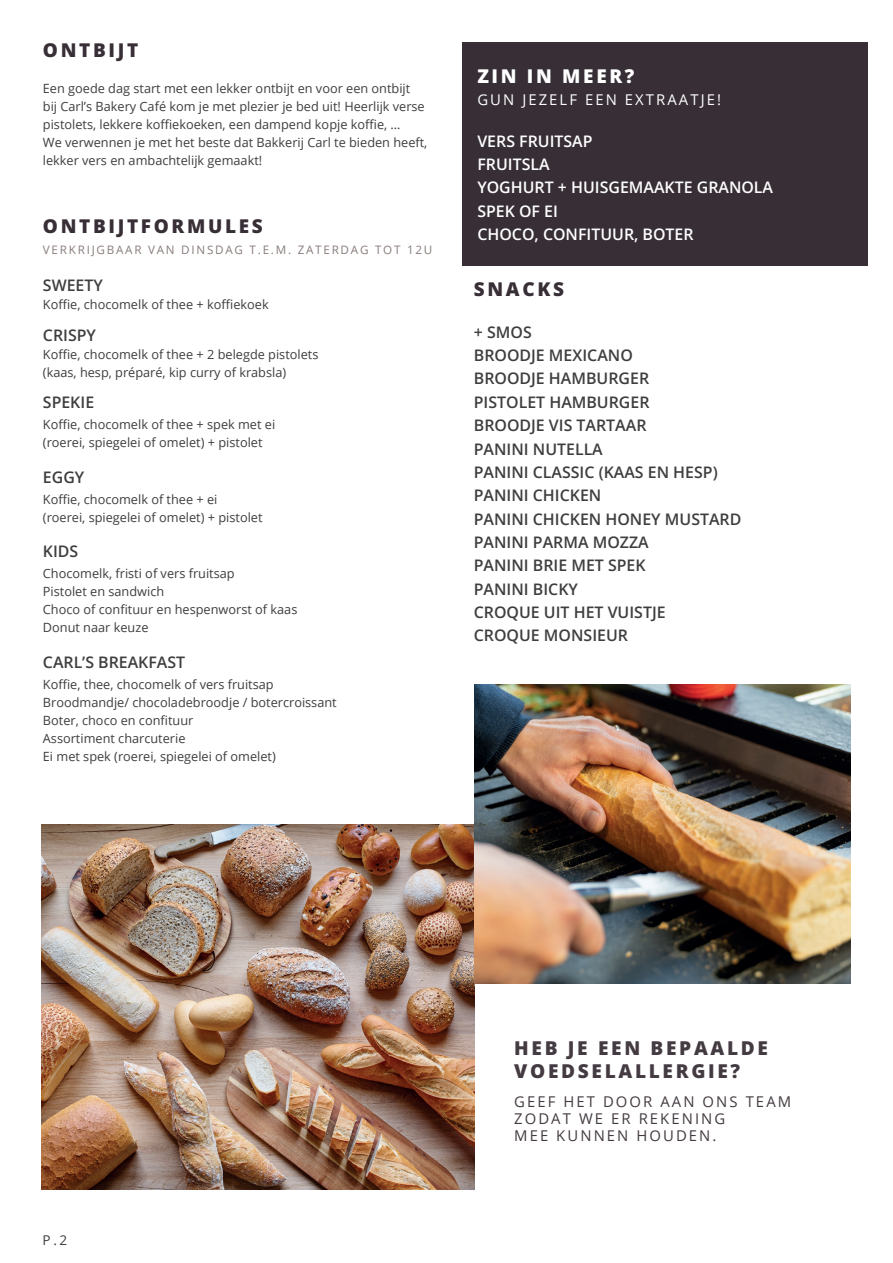
<style>
.page{position:relative;width:893px;height:1263px;background:#fff}
.page>*{position:absolute;margin:0;border:0;box-sizing:border-box;transform-origin:0 0}
.t1{font:800 19.05px/23.4px "Open Sans";letter-spacing:.14em;color:#443b42}
.t2{font:800 19.05px "Open Sans";letter-spacing:.14em;color:#372e36}
.t3{font:800 19.05px "Open Sans";letter-spacing:.14em;color:#fff}
.t4{font:600 15.9px/23.4px "Open Sans";color:#3e3e3f}
.t5{font:600 15.9px/23.4px "Open Sans";color:#fff}
.t6{font:14.85px/17px "Open Sans";letter-spacing:.14em;color:#443b42}
.t7{font:14.85px "Open Sans";letter-spacing:.14em;color:#fff}
.t8{font:13.5px "Open Sans";color:#3e3e3f}
.t9{font:12.75px/18px "Open Sans";color:#3e3e3f}
.t10{font:11.7px "Open Sans";letter-spacing:.15em;color:#887c7a}
</style>
<div class="page">
<div style="left:462px;top:43px;width:406px;height:223px;background:#372e36"></div>
<img style="left:41px;top:824px;width:434px;height:365px">
<img style="left:475px;top:685px;width:375px;height:298px">
<h1 class="t2" style="left:43px;top:36px;width:97px">ONTBIJT</h1>
<p class="t9" style="left:43px;top:79px;width:386px">Een goede dag start met een lekker ontbijt en voor een ontbijt bij Carl’s Bakery Café kom je met plezier je bed uit! Heerlijk verse pistolets, lekkere koffiekoeken, een dampend kopje koffie, …<br>We verwennen je met het beste dat Bakkerij Carl te bieden heeft, lekker vers en ambachtelijk gemaakt!</p>
<h1 class="t2" style="left:43px;top:211px;width:221px">ONTBIJTFORMULES</h1>
<p class="t10" style="left:43px;top:242px;width:391px">VERKRIJGBAAR VAN DINSDAG T.E.M. ZATERDAG TOT 12U</p>
<p class="t4" style="left:43px;top:273px;width:61px">SWEETY</p>
<p class="t9" style="left:43px;top:295px;width:227px">Koffie, chocomelk of thee + koffiekoek</p>
<p class="t4" style="left:43px;top:323px;width:55px">CRISPY</p>
<p class="t9" style="left:43px;top:345px;width:277px">Koffie, chocomelk of thee + 2 belegde pistolets (kaas, hesp, préparé, kip curry of krabsla)</p>
<p class="t4" style="left:43px;top:391px;width:53px">SPEKIE</p>
<p class="t9" style="left:43px;top:415px;width:234px">Koffie, chocomelk of thee + spek met ei (roerei, spiegelei of omelet) + pistolet</p>
<p class="t4" style="left:43px;top:465px;width:43px">EGGY</p>
<p class="t9" style="left:43px;top:490px;width:221px">Koffie, chocomelk of thee + ei (roerei, spiegelei of omelet) + pistolet</p>
<p class="t4" style="left:43px;top:539px;width:37px">KIDS</p>
<p class="t9" style="left:43px;top:564px;width:256px">Chocomelk, fristi of vers fruitsap<br>Pistolet en sandwich<br>Choco of confituur en hespenworst of kaas<br>Donut naar keuze</p>
<p class="t4" style="left:43px;top:650px;width:144px">CARL’S BREAKFAST</p>
<p class="t9" style="left:43px;top:675px;width:295px">Koffie, thee, chocomelk of vers fruitsap Broodmandje/ chocoladebroodje / botercroissant Boter, choco en confituur<br>Assortiment charcuterie<br>Ei met spek (roerei, spiegelei of omelet)</p>
<h1 class="t3" style="left:477px;top:62px;width:159px">ZIN IN MEER?</h1>
<p class="t7" style="left:477px;top:90px;width:245px">GUN JEZELF EEN EXTRAATJE!</p>
<p class="t5" style="left:477px;top:129px;width:297px">VERS FRUITSAP<br>FRUITSLA<br>YOGHURT + HUISGEMAAKTE GRANOLA<br>SPEK OF EI<br>CHOCO, CONFITUUR, BOTER</p>
<h1 class="t2" style="left:474px;top:275px;width:92px">SNACKS</h1>
<p class="t4" style="left:474px;top:320px;width:269px">+ SMOS<br>BROODJE MEXICANO<br>BROODJE HAMBURGER<br>PISTOLET HAMBURGER<br>BROODJE VIS TARTAAR<br>PANINI NUTELLA<br>PANINI CLASSIC (KAAS EN HESP)<br>PANINI CHICKEN<br>PANINI CHICKEN HONEY MUSTARD<br>PANINI PARMA MOZZA<br>PANINI BRIE MET SPEK<br>PANINI BICKY<br>CROQUE UIT HET VUISTJE<br>CROQUE MONSIEUR</p>
<p class="t8" style="left:43px;top:1231px;width:26px">P.2</p>
<h1 class="t1" style="left:514px;top:1035px;width:255px">HEB JE EEN BEPAALDE<br>VOEDSELALLERGIE?</h1>
<p class="t6" style="left:514px;top:1093px;width:278px">GEEF HET DOOR AAN ONS TEAM<br>ZODAT WE ER REKENING<br>MEE KUNNEN HOUDEN.</p>
</div>
